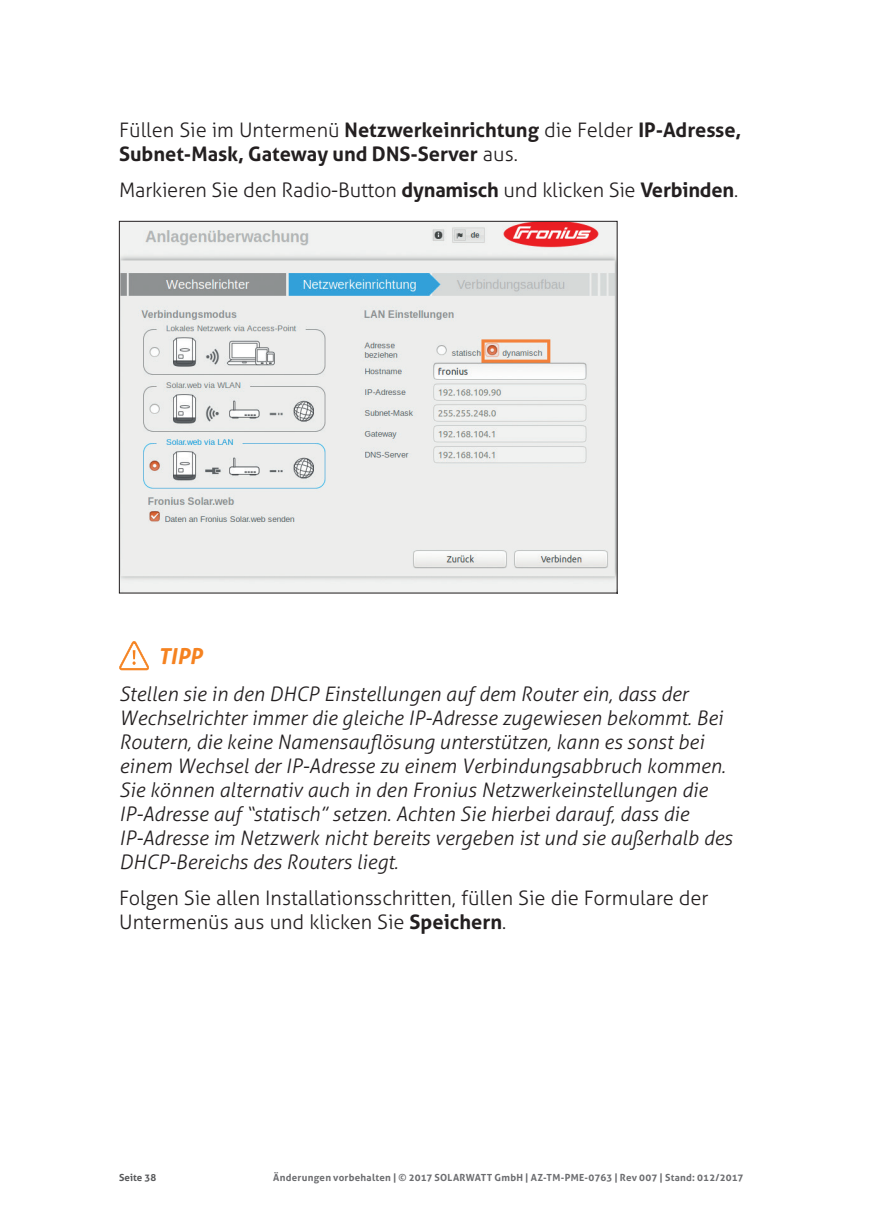
<style>
.page{position:relative;width:874px;height:1225px;background:#fff}
.page>*{position:absolute;margin:0;border:0;box-sizing:border-box;transform-origin:0 0}
.t1{font:italic 700 22px "Aller";color:#f58220}
.t2{font:italic 300 20px/24px "Aller";color:#231f20}
.t3{font:300 20px/24px "Aller";color:#231f20}
.t4{font:700 20px/24px "Aller";color:#231f20}
.t5{font:700 9.8px "Aller";letter-spacing:.025em;color:#6c6d70}
.t6{font:700 9.8px "Aller";color:#57585a}
.s1{font-weight:300}
.s2{font-weight:700}
</style>
<div class="page">
<img style="left:121px;top:223px;width:494px;height:368px">
<svg style="left:119px;top:641px;width:30px;height:29px"></svg>
<p class="t4" style="left:119px;top:118px;width:623px"><span class="s1">Füllen Sie im Untermenü</span> Netzwerkeinrichtung <span class="s1">die Felder</span> IP-Adresse,<br>Subnet-Mask, Gateway und DNS-Server <span class="s1">aus.</span></p>
<p class="t3" style="left:119px;top:178px;width:620px">Markieren Sie den Radio-Button <span class="s2">dynamisch</span> und klicken Sie <span class="s2">Verbinden</span>.</p>
<p class="t1" style="left:158px;top:642px;width:45px">TIPP</p>
<p class="t2" style="left:119px;top:682px;width:614px">Stellen sie in den DHCP Einstellungen auf dem Router ein, dass der Wechselrichter immer die gleiche IP-Adresse zugewiesen bekommt. Bei Routern, die keine Namensauflösung unterstützen, kann es sonst bei einem Wechsel der IP-Adresse zu einem Verbindungsabbruch kommen.<br>Sie können alternativ auch in den Fronius Netzwerkeinstellungen die IP-Adresse auf “statisch” setzen. Achten Sie hierbei darauf, dass die IP-Adresse im Netzwerk nicht bereits vergeben ist und sie außerhalb des DHCP-Bereichs des Routers liegt.</p>
<p class="t3" style="left:119px;top:886px;width:590px">Folgen Sie allen Installationsschritten, füllen Sie die Formulare der<br>Untermenüs aus und klicken Sie <span class="s2">Speichern</span>.</p>
<p class="t6" style="left:119px;top:1171px;width:39px">Seite 38</p>
<p class="t5" style="left:273px;top:1171px;width:471px">Änderungen vorbehalten | © 2017 SOLARWATT GmbH | AZ-TM-PME-0763 | Rev 007 | Stand: 012/2017</p>
</div>
